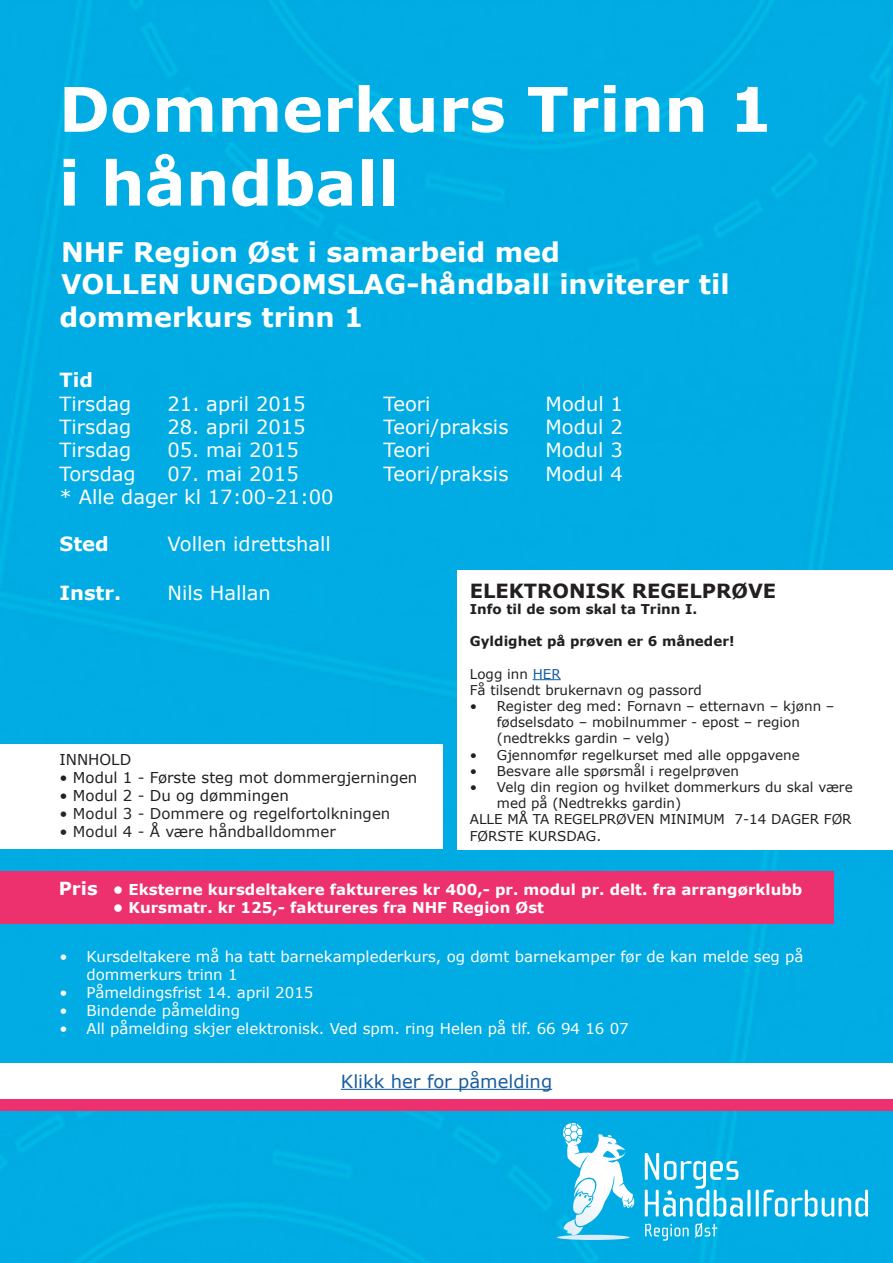
<style>
.page{position:relative;width:893px;height:1263px;background:#00ace3}
.page>*{position:absolute;margin:0;border:0;box-sizing:border-box;transform-origin:0 0}
.t1{font:700 61.5px/73.8px "Verdana";color:#fff}
.t2{font:700 27px/32.4px "Verdana";color:#fff}
.t3{font:19.5px "Verdana";color:#fff}
.t4{font:700 19.5px "Verdana";color:#231f20}
.t5{font:700 19.5px "Verdana";color:#fff}
.t6{font:18px "Verdana";color:#175d9e}
.t7{font:15px/18px "Verdana";color:#fff}
.t8{font:700 15px "Verdana";color:#fff}
.t9{font:15px "Verdana";color:#231f20}
.t10{font:15px "Verdana";color:#282526}
.t11{font:13.5px/16.2px "Verdana";color:#231f20}
.t12{font:700 13.5px "Verdana";color:#231f20}
.s1{color:#175d9e}
.s2{color:#fff}
.s3{font-size:18px}
</style>
<div class="page">
<div style="left:0;top:1063px;width:893px;height:39px;background:#fff"></div>
<div style="left:0;top:1099px;width:893px;height:12px;background:#ed316f"></div>
<div style="left:0;top:744px;width:442px;height:104px;background:#fff"></div>
<hr style="left:341px;top:1089px;width:211px;height:1px;background:#175d9e">
<div style="left:557px;top:1235px;width:73px;height:5px;background:#dbebf8;border-radius:50%"></div>
<svg style="left:563px;top:1123px;width:73px;height:103px"></svg>
<hr style="left:747px;top:1190px;width:3px;height:26px;background:#fff">
<hr style="left:756px;top:1190px;width:3px;height:26px;background:#fff">
<svg style="left:764px;top:1190px;width:104px;height:27px"></svg>
<svg style="left:645px;top:1153px;width:98px;height:87px"></svg>
<div style="left:0;top:872px;width:833px;height:52px;background:#ed316f"></div>
<div style="left:457px;top:570px;width:436px;height:279px;background:#fff"></div>
<svg style="left:533px;top:679px;width:28px;height:1px"></svg>
<h1 class="t1" style="left:59px;top:73px;width:715px">Dommerkurs Trinn 1 i håndball</h1>
<h2 class="t2" style="left:60px;top:236px;width:672px">NHF Region Øst i samarbeid med<br>VOLLEN UNGDOMSLAG-håndball inviterer til dommerkurs trinn 1</h2>
<h3 class="t5" style="left:60px;top:367px;width:35px">Tid</h3>
<h3 class="t3" style="left:60px;top:391px;width:73px">Tirsdag</h3>
<h3 class="t3" style="left:168px;top:391px;width:140px">21. april 2015</h3>
<h3 class="t3" style="left:384px;top:391px;width:49px">Teori</h3>
<h3 class="t3" style="left:546px;top:391px;width:79px">Modul 1</h3>
<h3 class="t3" style="left:60px;top:414px;width:73px">Tirsdag</h3>
<h3 class="t3" style="left:167px;top:414px;width:140px">28. april 2015</h3>
<h3 class="t3" style="left:384px;top:414px;width:126px">Teori/praksis</h3>
<h3 class="t3" style="left:546px;top:414px;width:79px">Modul 2</h3>
<h3 class="t3" style="left:60px;top:438px;width:73px">Tirsdag</h3>
<h3 class="t3" style="left:167px;top:438px;width:133px">05. mai 2015</h3>
<h3 class="t3" style="left:384px;top:438px;width:49px">Teori</h3>
<h3 class="t3" style="left:546px;top:438px;width:79px">Modul 3</h3>
<h3 class="t3" style="left:60px;top:461px;width:78px">Torsdag</h3>
<h3 class="t3" style="left:167px;top:461px;width:133px">07. mai 2015</h3>
<h3 class="t3" style="left:384px;top:461px;width:126px">Teori/praksis</h3>
<h3 class="t3" style="left:546px;top:461px;width:79px">Modul 4</h3>
<h3 class="t3" style="left:60px;top:485px;width:276px">* Alle dager kl 17:00-21:00</h3>
<h3 class="t5" style="left:60px;top:531px;width:51px">Sted</h3>
<h3 class="t3" style="left:167px;top:531px;width:165px">Vollen idrettshall</h3>
<h3 class="t5" style="left:60px;top:580px;width:63px">Instr.</h3>
<h3 class="t3" style="left:167px;top:580px;width:105px">Nils Hallan</h3>
<h3 class="t4" style="left:470px;top:578px;width:308px">ELEKTRONISK REGELPRØVE</h3>
<p class="t12" style="left:470px;top:600px;width:229px">Info til de som skal ta Trinn I.</p>
<p class="t12" style="left:470px;top:632px;width:266px">Gyldighet på prøven er 6 måneder!</p>
<p class="t11" style="left:470px;top:666px;width:233px">Logg inn <span class="s1">HER</span><span class="s2">.<br></span>Få tilsendt brukernavn og passord</p>
<p class="t11" style="left:497px;top:698px;width:339px;text-indent:-27px">• Register deg med: Fornavn – etternavn – kjønn – fødselsdato – mobilnummer - epost – region (nedtrekks gardin – velg)</p>
<p class="t11" style="left:470px;top:747px;width:331px">• Gjennomfør regelkurset med alle oppgavene</p>
<p class="t11" style="left:470px;top:763px;width:271px">• Besvare alle spørsmål i regelprøven</p>
<p class="t11" style="left:470px;top:779px;width:384px">• Velg din region og hvilket dommerkurs du skal være</p>
<p class="t11" style="left:497px;top:795px;width:186px">med på (Nedtrekks gardin)</p>
<p class="t11" style="left:470px;top:811px;width:383px">ALLE MÅ TA REGELPRØVEN MINIMUM 7-14 DAGER FØR</p>
<p class="t11" style="left:470px;top:828px;width:133px">FØRSTE KURSDAG.</p>
<p class="t9" style="left:59px;top:749px;width:73px">INNHOLD</p>
<p class="t9" style="left:59px;top:767px;width:359px">• Modul 1 - Første steg mot dommergjerningen</p>
<p class="t9" style="left:59px;top:785px;width:231px">• Modul 2 - Du og dømmingen</p>
<p class="t10" style="left:59px;top:803px;width:332px">• Modul 3 - Dommere og regelfortolkningen</p>
<p class="t10" style="left:59px;top:821px;width:278px">• Modul 4 - Å være håndballdommer</p>
<p class="t8" style="left:59px;top:880px;width:745px"><span class="s3">Pris</span> • Eksterne kursdeltakere faktureres kr 400,- pr. modul pr. delt. fra arrangørklubb</p>
<p class="t8" style="left:113px;top:898px;width:433px">• Kursmatr. kr 125,- faktureres fra NHF Region Øst</p>
<p class="t7" style="left:87px;top:947px;width:719px;text-indent:-27px">• Kursdeltakere må ha tatt barnekamplederkurs, og dømt barnekamper før de kan melde seg på dommerkurs trinn 1</p>
<p class="t7" style="left:60px;top:983px;width:255px">• Påmeldingsfrist 14. april 2015</p>
<p class="t7" style="left:60px;top:1001px;width:182px">• Bindende påmelding</p>
<p class="t7" style="left:60px;top:1019px;width:571px">• All påmelding skjer elektronisk. Ved spm. ring Helen på tlf. 66 94 16 07</p>
<h3 class="t6" style="left:341px;top:1070px;width:213px">Klikk her for påmelding</h3>
</div>
